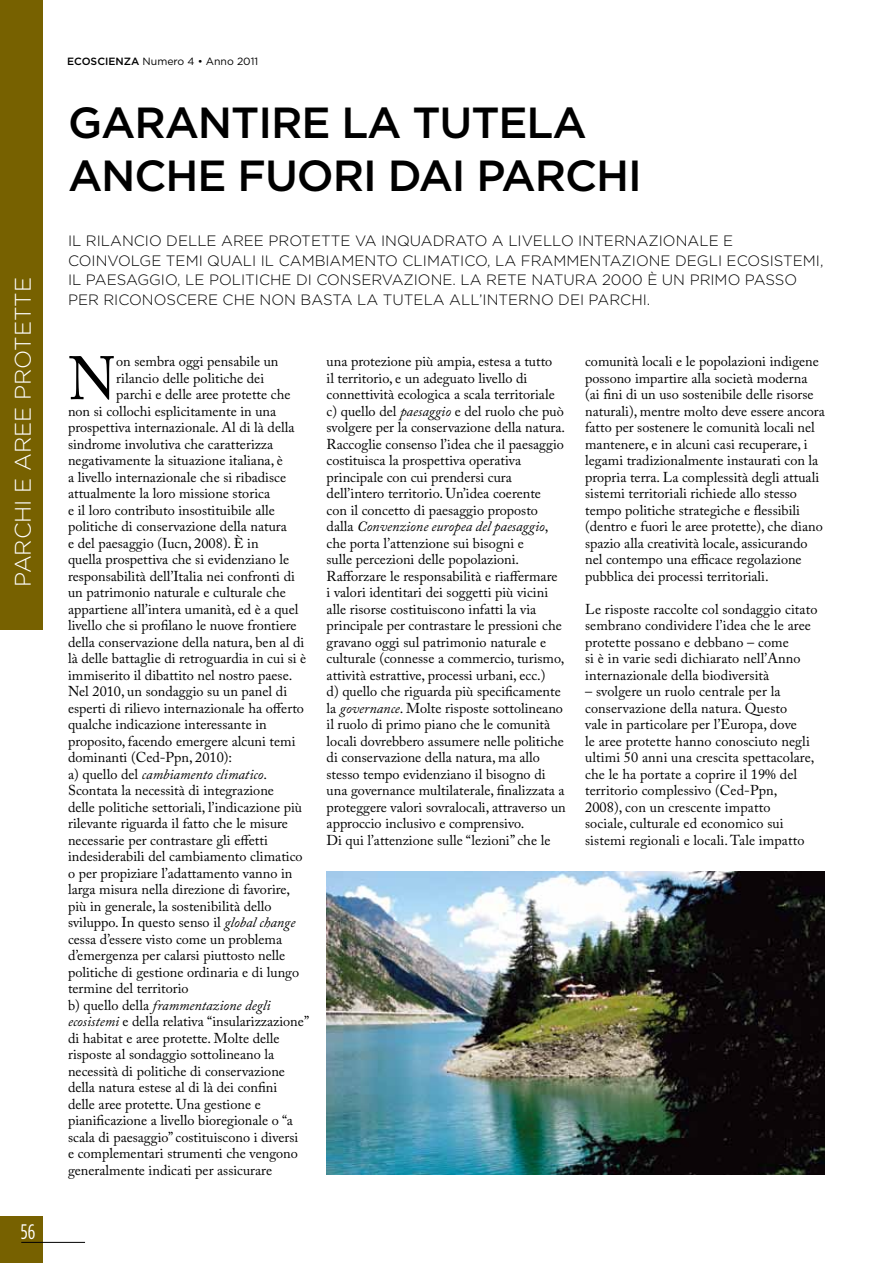
<style>
.page{position:relative;width:893px;height:1263px;background:#fff}
.page>*{position:absolute;margin:0;border:0;box-sizing:border-box;transform-origin:0 0}
.t1{font:60.6px "Adobe Caslon Pro";color:#000}
.t2{font:500 43.5px/52.5px "Gotham";letter-spacing:.285em;color:#000}
.t3{font:300 22.5px "Gotham HTF";color:#fff}
.t4{font:21px "Gotham Condensed";color:#fff}
.t5{font:300 15px "Gotham";color:#000}
.t6{font:14.25px/16.5px "Adobe Caslon Pro";color:#000}
.t7{font:italic 14.25px "Adobe Caslon Pro";color:#000}
.t8{font:10.5px "Gotham";color:#000}
.s1{font-weight:500}
.s2{font-style:normal}
.s3{font-style:italic}
</style>
<div class="page">
<div style="left:0;top:1216px;width:43px;height:47px;background:#776100"></div>
<hr style="left:21px;top:1242px;width:64px;height:1px;background:#000">
<div style="left:0;top:0;width:43px;height:629px;background:#776100"></div>
<img style="left:326px;top:871px;width:499px;height:304px">
<h3 class="t3" style="left:11px;top:587px;width:309px;rotate:-90deg">parchi e aree protette</h3>
<h3 class="t4" style="left:21px;top:1221px;width:16px">56</h3>
<p class="t8" style="left:67px;top:55px;width:193px"><span class="s1">ECOSCIENZA</span> Numero 4 • Anno 2011</p>
<h2 class="t2" style="left:68px;top:96px;width:358px">GARANTIRE LA TUT</h2>
<h2 class="t2" style="left:68px;top:96px;width:575px;text-indent:431px">ELA<br>ANCHE FUORI DAI PARCHI</h2>
<p class="t5" style="left:68px;top:233px;width:109px">IL RILANCIO DELLE</p>
<p class="t5" style="left:221px;top:233px;width:91px">AREE PROTETTE</p>
<p class="t5" style="left:355px;top:233px;width:178px">VA INQUADRATO A LIVELL</p>
<p class="t5" style="left:561px;top:233px;width:33px">O INTE</p>
<p class="t5" style="left:614px;top:233px;width:118px">RNAZIONALE E</p>
<p class="t5" style="left:68px;top:252px;width:74px">COINVOLGE</p>
<p class="t5" style="left:166px;top:252px;width:200px">TEMI QUALI IL CAMBIAMENT</p>
<p class="t5" style="left:385px;top:252px;width:205px">O CLIMATICO, LA FRAMMENT</p>
<p class="t5" style="left:610px;top:252px;width:77px">AZIONE DEGL</p>
<p class="t5" style="left:718px;top:252px;width:107px">I ECOSISTEMI,</p>
<p class="t5" style="left:68px;top:272px;width:203px">IL PAESAGG IO, LE POLITICHE</p>
<p class="t5" style="left:296px;top:272px;width:212px">DI CONSERVAZIONE. LA RETE</p>
<p class="t5" style="left:531px;top:272px;width:267px">NATU RA 2000 È UN PRIMO PASSO</p>
<p class="t5" style="left:68px;top:291px;width:166px">PER RICONOSCERE CHE</p>
<p class="t5" style="left:260px;top:291px;width:134px">NON BASTA LA TUTEL</p>
<p class="t5" style="left:433px;top:291px;width:65px">A ALL’INTE</p>
<p class="t5" style="left:518px;top:291px;width:134px">RNO DEI PARCH I.</p>
<h1 class="t1" style="left:68px;top:343px;width:50px">N</h1>
<p class="t6" style="left:116px;top:353px;width:164px">on sembra oggi pensabile un</p>
<p class="t6" style="left:116px;top:369px;width:149px">rilancio delle politiche dei</p>
<p class="t6" style="left:116px;top:386px;width:176px">parchi e delle aree protette che</p>
<p class="t6" style="left:68px;top:402px;width:210px">non si collochi esplicitamente in una</p>
<p class="t6" style="left:68px;top:419px;width:228px">prospettiva internazionale. Al di là della</p>
<p class="t6" style="left:68px;top:435px;width:207px">sindrome involutiva che caratterizza</p>
<p class="t6" style="left:68px;top:452px;width:216px">negativamente la situazione italiana, è</p>
<p class="t6" style="left:68px;top:468px;width:220px">a livello internazionale che si ribadisce</p>
<p class="t6" style="left:68px;top:485px;width:204px">attualmente la loro missione storica</p>
<p class="t6" style="left:68px;top:501px;width:208px">e il loro contributo insostituibile alle</p>
<p class="t6" style="left:68px;top:518px;width:220px">politiche di conservazione della natura</p>
<p class="t6" style="left:68px;top:534px;width:192px">e del paesaggio (Iucn, 2008). È in</p>
<p class="t6" style="left:68px;top:551px;width:223px">quella prospettiva che si evidenziano le</p>
<p class="t6" style="left:68px;top:567px;width:228px">responsabilità dell’Italia nei confronti di</p>
<p class="t6" style="left:68px;top:584px;width:219px">un patrimonio naturale e culturale che</p>
<p class="t6" style="left:68px;top:600px;width:232px">appartiene all’intera umanità, ed è a quel</p>
<p class="t6" style="left:68px;top:617px;width:230px">livello che si profilano le nuove frontiere</p>
<p class="t6" style="left:68px;top:633px;width:238px">della conservazione della natura, ben al di</p>
<p class="t6" style="left:68px;top:650px;width:240px">là delle battaglie di retroguardia in cui si è</p>
<p class="t6" style="left:68px;top:666px;width:226px">immiserito il dibattito nel nostro paese.</p>
<p class="t6" style="left:68px;top:683px;width:221px">Nel 2010, un sondaggio su un panel di</p>
<p class="t6" style="left:68px;top:699px;width:237px">esperti di rilievo internazionale ha offerto</p>
<p class="t6" style="left:68px;top:716px;width:200px">qualche indicazione interessante in</p>
<p class="t6" style="left:68px;top:732px;width:229px">proposito, facendo emergere alcuni temi</p>
<p class="t6" style="left:68px;top:749px;width:166px">dominanti (Ced-Ppn, 2010):</p>
<p class="t7" style="left:68px;top:765px;width:201px"><span class="s2">a) quello del</span> cambiamento climatico<span class="s2">.</span></p>
<p class="t6" style="left:68px;top:782px;width:207px">Scontata la necessità di integrazione</p>
<p class="t6" style="left:68px;top:798px;width:236px">delle politiche settoriali, l’indicazione più</p>
<p class="t6" style="left:68px;top:815px;width:221px">rilevante riguarda il fatto che le misure</p>
<p class="t6" style="left:68px;top:831px;width:201px">necessarie per contrastare gli effetti</p>
<p class="t6" style="left:68px;top:848px;width:236px">indesiderabili del cambiamento climatico</p>
<p class="t6" style="left:68px;top:864px;width:226px">o per propiziare l’adattamento vanno in</p>
<p class="t6" style="left:68px;top:881px;width:224px">larga misura nella direzione di favorire,</p>
<p class="t6" style="left:68px;top:897px;width:205px">più in generale, la sostenibilità dello</p>
<p class="t6" style="left:68px;top:914px;width:229px">sviluppo. In questo senso il <span class="s3">global change</span></p>
<p class="t6" style="left:68px;top:930px;width:216px">cessa d’essere visto come un problema</p>
<p class="t6" style="left:68px;top:947px;width:219px">d’emergenza per calarsi piuttosto nelle</p>
<p class="t6" style="left:68px;top:963px;width:233px">politiche di gestione ordinaria e di lungo</p>
<p class="t6" style="left:68px;top:980px;width:122px">termine del territorio</p>
<p class="t7" style="left:68px;top:996px;width:204px"><span class="s2">b) quello della</span> frammentazione degli</p>
<p class="t6" style="left:68px;top:1013px;width:243px"><span class="s3">ecosistemi</span> e della relativa “insularizzazione”</p>
<p class="t6" style="left:68px;top:1029px;width:213px">di habitat e aree protette. Molte delle</p>
<p class="t6" style="left:68px;top:1046px;width:208px">risposte al sondaggio sottolineano la</p>
<p class="t6" style="left:68px;top:1062px;width:218px">necessità di politiche di conservazione</p>
<p class="t6" style="left:68px;top:1079px;width:211px">della natura estese al di là dei confini</p>
<p class="t6" style="left:68px;top:1095px;width:194px">delle aree protette. Una gestione e</p>
<p class="t6" style="left:68px;top:1112px;width:226px">pianificazione a livello bioregionale o “a</p>
<p class="t6" style="left:68px;top:1128px;width:232px">scala di paesaggio” costituiscono i diversi</p>
<p class="t6" style="left:68px;top:1145px;width:231px">e complementari strumenti che vengono</p>
<p class="t6" style="left:68px;top:1161px;width:206px">generalmente indicati per assicurare</p>
<p class="t6" style="left:327px;top:353px;width:241px">una protezione più ampia, estesa a tutto<br>il territorio, e un adeguato livello di connettività ecologica a scala territoriale c) quello del <span class="s3">paesaggio</span> e del ruolo che può svolgere per la conservazione della natura.<br>Raccoglie consenso l’idea che il paesaggio costituisca la prospettiva operativa principale con cui prendersi cura dell’intero territorio. Un’idea coerente<br>con il concetto di paesaggio proposto dalla <span class="s3">Convenzione europea del paesaggio</span>, che porta l’attenzione sui bisogni e<br>sulle percezioni delle popolazioni.<br>Rafforzare le responsabilità e riaffermare<br>i valori identitari dei soggetti più vicini alle risorse costituiscono infatti la via principale per contrastare le pressioni che gravano oggi sul patrimonio naturale e culturale (connesse a commercio, turismo, attività estrattive, processi urbani, ecc.)<br>d) quello che riguarda più specificamente la <span class="s3">governance</span>. Molte risposte sottolineano il ruolo di primo piano che le comunità locali dovrebbero assumere nelle politiche di conservazione della natura, ma allo stesso tempo evidenziano il bisogno di una governance multilaterale, finalizzata a proteggere valori sovralocali, attraverso un approccio inclusivo e comprensivo.<br>Di qui l’attenzione sulle “lezioni” che le</p>
<p class="t6" style="left:585px;top:353px;width:241px">comunità locali e le popolazioni indigene possono impartire alla società moderna (ai fini di un uso sostenibile delle risorse naturali), mentre molto deve essere ancora fatto per sostenere le comunità locali nel mantenere, e in alcuni casi recuperare, i legami tradizionalmente instaurati con la propria terra. La complessità degli attuali sistemi territoriali richiede allo stesso tempo politiche strategiche e flessibili (dentro e fuori le aree protette), che diano spazio alla creatività locale, assicurando nel contempo una efficace regolazione pubblica dei processi territoriali.</p>
<p class="t6" style="left:585px;top:601px;width:234px">Le risposte raccolte col sondaggio citato sembrano condividere l’idea che le aree protette possano e debbano – come<br>si è in varie sedi dichiarato nell’Anno internazionale della biodiversità</p>
<p class="t6" style="left:585px;top:683px;width:231px">– svolgere un ruolo centrale per la conservazione della natura. Questo<br>vale in particolare per l’Europa, dove<br>le aree protette hanno conosciuto negli ultimi 50 anni una crescita spettacolare, che le ha portate a coprire il 19% del territorio complessivo (Ced-Ppn, 2008), con un crescente impatto sociale, culturale ed economico sui sistemi regionali e locali. Tale impatto</p>
</div>
